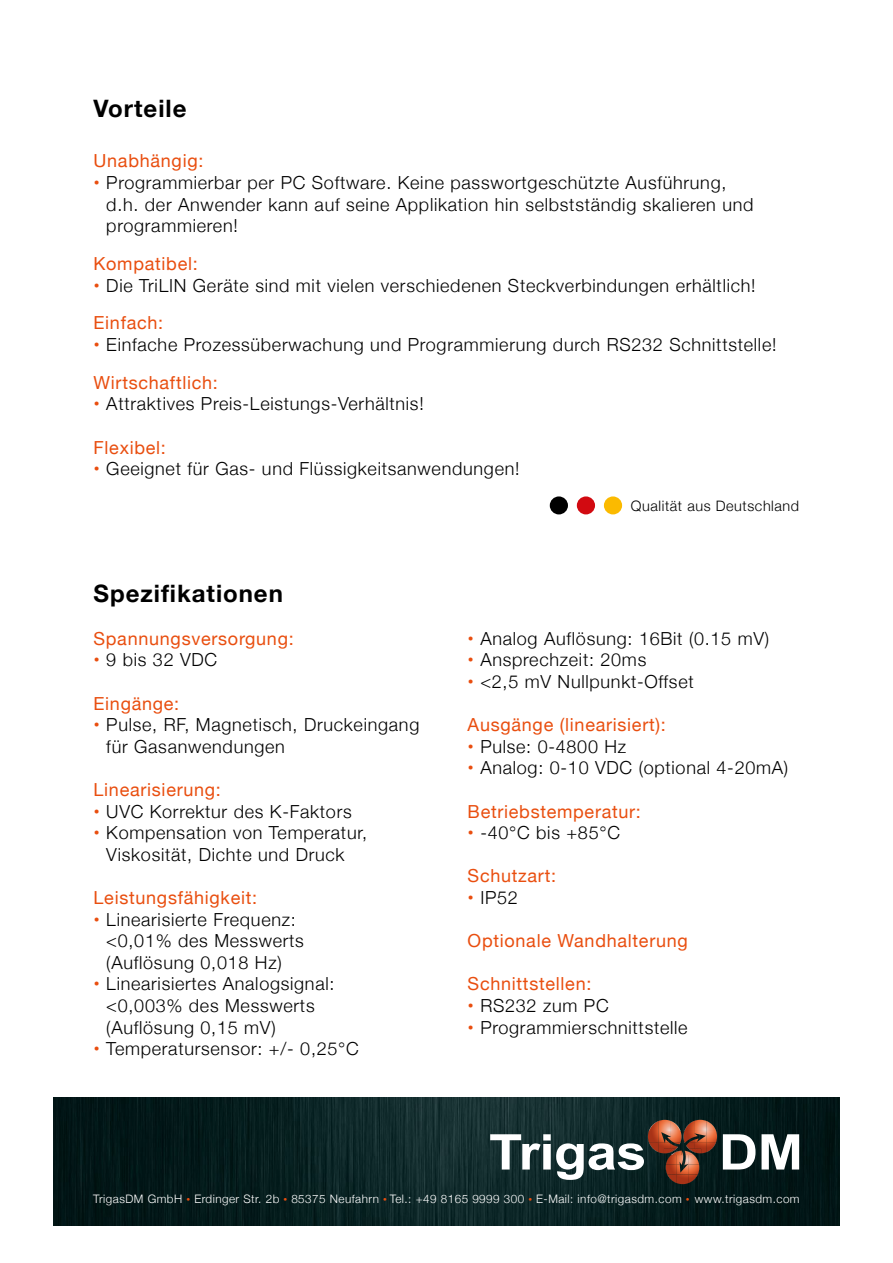
<style>
.page{position:relative;width:893px;height:1263px;background:#fff}
.page>*{position:absolute;margin:0;border:0;box-sizing:border-box;transform-origin:0 0}
.t1{font:700 24px "Helvetica Neue";letter-spacing:.04em;color:#000}
.t2{font:300 18px/21.6px "Helvetica Neue";letter-spacing:.04em;color:#000}
.t3{font:18px "Helvetica Neue";letter-spacing:.04em;color:#e94e0f}
.t4{font:300 14.4px "Helvetica Neue";letter-spacing:.04em;color:#000}
.t5{font:300 11.7px "Helvetica Neue";letter-spacing:.04em;color:#fff}
.s1{font-weight:400;color:#e94e0f}
.s2{font-size:7.65px;color:#e94e0f}
</style>
<div class="page">
<img style="left:53px;top:1097px;width:787px;height:128px">
<svg style="left:490px;top:1120px;width:227px;height:64px;background:#565550"></svg>
<svg style="left:723px;top:1134px;width:32px;height:35px"></svg>
<svg style="left:761px;top:1134px;width:38px;height:35px"></svg>
<div style="left:550px;top:496px;width:18px;height:18px;background:#000;border-radius:50%"></div>
<div style="left:577px;top:496px;width:18px;height:18px;background:#d20a11;border-radius:50%"></div>
<div style="left:604px;top:496px;width:18px;height:18px;background:#fbba00;border-radius:50%"></div>
<h1 class="t1" style="left:94px;top:90px;width:94px">Vorteile</h1>
<p class="t3" style="left:94px;top:148px;width:111px">Unabhängig:</p>
<p class="t2" style="left:106px;top:170px;width:649px;text-indent:-13px"><span class="s1">•</span> Programmierbar per PC Software. Keine passwortgeschützte Ausführung, d.h. der Anwender kann auf seine Applikation hin selbstständig skalieren und programmieren!</p>
<p class="t3" style="left:94px;top:251px;width:106px">Kompatibel:</p>
<p class="t2" style="left:94px;top:265px;width:663px;line-height:37.8px"><span class="s1">•</span> Die TriLIN Geräte sind mit vielen verschiedenen Steckverbindungen erhältlich!<br><span class="s1">Einfach:</span></p>
<p class="t2" style="left:94px;top:324px;width:684px;line-height:37.8px"><span class="s1">•</span> Einfache Prozessüberwachung und Programmierung durch RS232 Schnittstelle!<br><span class="s1">Wirtschaftlich:</span></p>
<p class="t2" style="left:94px;top:392px;width:332px"><span class="s1">•</span> Attraktives Preis-Leistungs-Verhältnis!</p>
<p class="t3" style="left:94px;top:434px;width:74px">Flexibel:</p>
<p class="t2" style="left:94px;top:457px;width:427px"><span class="s1">•</span> Geeignet für Gas- und Flüssigkeitsanwendungen!</p>
<h1 class="t1" style="left:94px;top:574px;width:191px">Spezifikationen</h1>
<p class="t3" style="left:94px;top:625px;width:202px">Spannungsversorgung:</p>
<p class="t2" style="left:94px;top:648px;width:125px"><span class="s1">•</span> 9 bis 32 VDC</p>
<p class="t3" style="left:94px;top:690px;width:87px">Eingänge:</p>
<p class="t2" style="left:106px;top:713px;width:315px;text-indent:-13px"><span class="s1">•</span> Pulse, RF, Magnetisch, Druckeingang für Gasanwendungen</p>
<p class="t3" style="left:94px;top:776px;width:129px">Linearisierung:</p>
<p class="t2" style="left:94px;top:799px;width:260px"><span class="s1">•</span> UVC Korrektur des K-Faktors</p>
<p class="t2" style="left:94px;top:821px;width:275px;text-align:center"><span class="s1">•</span> Kompensation von Temperatur,<br>Viskosität, Dichte und Druck</p>
<p class="t3" style="left:94px;top:884px;width:165px">Leistungsfähigkeit:</p>
<p class="t2" style="left:106px;top:907px;width:199px;text-indent:-13px"><span class="s1">•</span> Linearisierte Frequenz: &lt;0,01% des Messwerts (Auflösung 0,018 Hz)</p>
<p class="t2" style="left:106px;top:972px;width:230px;text-indent:-13px"><span class="s1">•</span> Linearisiertes Analogsignal: &lt;0,003% des Messwerts (Auflösung 0,15 mV)</p>
<p class="t2" style="left:94px;top:1037px;width:267px"><span class="s1">•</span> Temperatursensor: +/- 0,25°C</p>
<p class="t4" style="left:631px;top:494px;width:170px">Qualität aus Deutschland</p>
<p class="t2" style="left:468px;top:626px;width:303px"><span class="s1">•</span> Analog Auflösung: 16Bit (0.15 mV)</p>
<p class="t2" style="left:468px;top:648px;width:180px"><span class="s1">•</span> Ansprechzeit: 20ms</p>
<p class="t2" style="left:468px;top:669px;width:228px"><span class="s1">•</span> &lt;2,5 mV Nullpunkt-Offset</p>
<p class="t3" style="left:468px;top:712px;width:200px">Ausgänge (linearisiert):</p>
<p class="t2" style="left:468px;top:734px;width:160px"><span class="s1">•</span> Pulse: 0-4800 Hz</p>
<p class="t2" style="left:468px;top:756px;width:322px"><span class="s1">•</span> Analog: 0-10 VDC (optional 4-20mA)</p>
<p class="t3" style="left:468px;top:798px;width:175px">Betriebstemperatur:</p>
<p class="t2" style="left:468px;top:821px;width:154px"><span class="s1">•</span> -40°C bis +85°C</p>
<p class="t3" style="left:468px;top:863px;width:90px">Schutzart:</p>
<p class="t2" style="left:468px;top:885px;width:52px"><span class="s1">•</span> IP52</p>
<p class="t3" style="left:468px;top:928px;width:222px">Optionale Wandhalterung</p>
<p class="t3" style="left:468px;top:971px;width:125px">Schnittstellen:</p>
<p class="t2" style="left:468px;top:993px;width:143px"><span class="s1">•</span> RS232 zum PC</p>
<p class="t2" style="left:468px;top:1015px;width:221px"><span class="s1">•</span> Programmierschnittstelle</p>
<p class="t5" style="left:93px;top:1190px;width:708px">TrigasDM GmbH <span class="s2">•</span> Erdinger Str. 2b <span class="s2">•</span> 85375 Neufahrn <span class="s2">•</span> Tel.: +49 8165 9999 300 <span class="s2">•</span> E-Mail: info@trigasdm.com <span class="s2">•</span> www.trigasdm.com</p>
</div>
